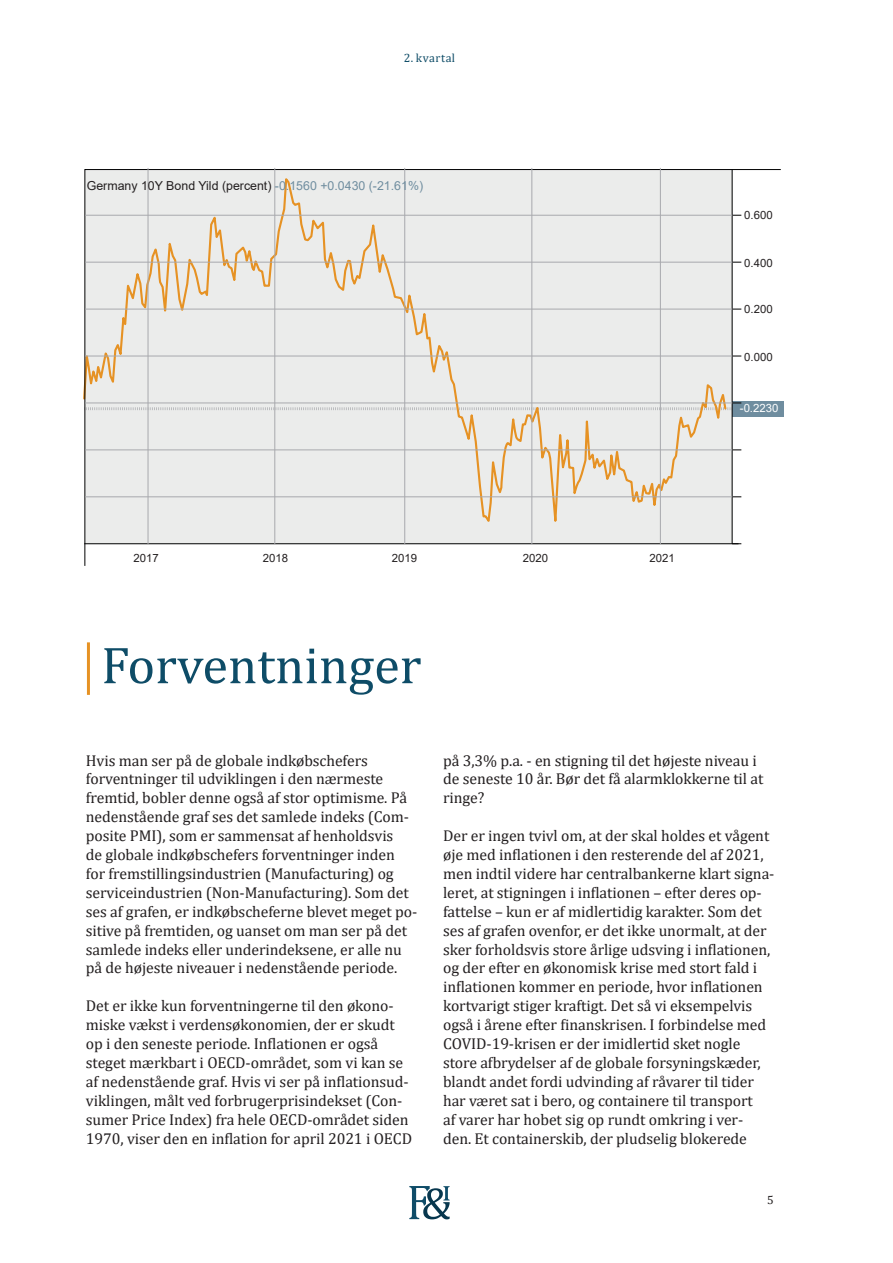
<style>
.page{position:relative;width:893px;height:1263px;background:#fff}
.page>*{position:absolute;margin:0;border:0;box-sizing:border-box;transform-origin:0 0}
.t1{font:52.5px "Cambria";color:#0e4c67}
.t2{font:15.75px/18.9px "Cambria";letter-spacing:-.005em;color:#231f20}
.t3{font:12.3px "Arial";color:#231f20}
.t4{font:12px "Cambria";letter-spacing:.04em;color:#0e4c67}
.t5{font:12px "Cambria";color:#231f20}
.t6{font:11.4px "Arial";color:#231f20}
.t7{font:11.4px "Arial";color:#fff}
.s1{color:#6f8d9f}
</style>
<div class="page">
<svg style="left:409px;top:1186px;width:41px;height:33px"></svg>
<hr style="left:87px;top:642px;width:3px;height:53px;background:#e69224">
<div style="left:732px;top:401px;width:52px;height:16px;background:#6f8d9f"></div>
<svg style="left:84px;top:169px;width:697px;height:397px;background:#eae9e6"></svg>
<hr style="left:85px;top:215px;width:647px;height:1px;background:#a8a9ad">
<hr style="left:85px;top:262px;width:647px;height:1px;background:#a8a9ad">
<hr style="left:85px;top:309px;width:647px;height:1px;background:#a8a9ad">
<hr style="left:85px;top:356px;width:647px;height:1px;background:#a8a9ad">
<hr style="left:85px;top:403px;width:647px;height:1px;background:#a8a9ad">
<hr style="left:85px;top:450px;width:647px;height:1px;background:#a8a9ad">
<hr style="left:85px;top:497px;width:647px;height:1px;background:#a8a9ad">
<hr style="left:148px;top:168px;width:1px;height:376px;background:#a8a9ad">
<hr style="left:275px;top:168px;width:1px;height:376px;background:#a8a9ad">
<hr style="left:404px;top:168px;width:1px;height:376px;background:#a8a9ad">
<hr style="left:532px;top:168px;width:1px;height:376px;background:#a8a9ad">
<hr style="left:660px;top:168px;width:1px;height:376px;background:#a8a9ad">
<p class="t4" style="left:404px;top:50px;width:53px">2. kvartal</p>
<p class="t3" style="left:87px;top:177px;width:338px">Germany 10Y Bond Yild (percent) <span class="s1">-0.1560 +0.0430 (-21.61%)</span></p>
<p class="t6" style="left:134px;top:550px;width:27px">2017</p>
<p class="t6" style="left:263px;top:550px;width:27px">2018</p>
<p class="t6" style="left:392px;top:550px;width:27px">2019</p>
<p class="t6" style="left:523px;top:550px;width:27px">2020</p>
<p class="t6" style="left:649px;top:550px;width:27px">2021</p>
<h1 class="t1" style="left:101px;top:634px;width:322px">Forventninger</h1>
<p class="t6" style="left:744px;top:207px;width:30px">0.600</p>
<p class="t6" style="left:744px;top:255px;width:30px">0.400</p>
<p class="t6" style="left:744px;top:302px;width:30px">0.200</p>
<p class="t6" style="left:744px;top:349px;width:30px">0.000</p>
<p class="t7" style="left:740px;top:401px;width:40px">-0.2230</p>
<p class="t2" style="left:86px;top:751px;width:333px">Hvis man ser på de globale indkøbschefers forventninger til udviklingen i den nærmeste fremtid, bobler denne også af stor optimisme. På nedenstående graf ses det samlede indeks (Com&shy;posite PMI), som er sammensat af henholdsvis<br>de globale indkøbschefers forventninger inden for fremstillingsindustrien (Manufacturing) og serviceindustrien (Non-Manufacturing). Som det ses af grafen, er indkøbscheferne blevet meget po&shy;sitive på fremtiden, og uanset om man ser på det samlede indeks eller underindeksene, er alle nu på de højeste niveauer i nedenstående periode.</p>
<p class="t2" style="left:86px;top:996px;width:328px">Det er ikke kun forventningerne til den økono&shy;miske vækst i verdensøkonomien, der er skudt op i den seneste periode. Inflationen er også steget mærkbart i OECD-området, som vi kan se af nedenstående graf. Hvis vi ser på inflationsud&shy;viklingen, målt ved forbrugerprisindekset (Con&shy;sumer Price Index) fra hele OECD-området siden 1970, viser den en inflation for april 2021 i OECD</p>
<p class="t2" style="left:443px;top:751px;width:322px">på 3,3% p.a. - en stigning til det højeste niveau i de seneste 10 år. Bør det få alarmklokkerne til at ringe?</p>
<p class="t2" style="left:443px;top:826px;width:333px">Der er ingen tvivl om, at der skal holdes et vågent øje med inflationen i den resterende del af 2021, men indtil videre har centralbankerne klart signa&shy;leret, at stigningen i inflationen – efter deres op&shy;fattelse – kun er af midlertidig karakter. Som det ses af grafen ovenfor, er det ikke unormalt, at der sker forholdsvis store årlige udsving i inflationen, og der efter en økonomisk krise med stort fald i inflationen kommer en periode, hvor inflationen kortvarigt stiger kraftigt. Det så vi eksempelvis også i årene efter finanskrisen. I forbindelse med COVID-19-krisen er der imidlertid sket nogle store afbrydelser af de globale forsyningskæder, blandt andet fordi udvinding af råvarer til tider har været sat i bero, og containere til transport<br>af varer har hobet sig op rundt omkring i ver&shy;den. Et containerskib, der pludselig blokerede</p>
<p class="t5" style="left:767px;top:1193px;width:8px">5</p>
</div>
